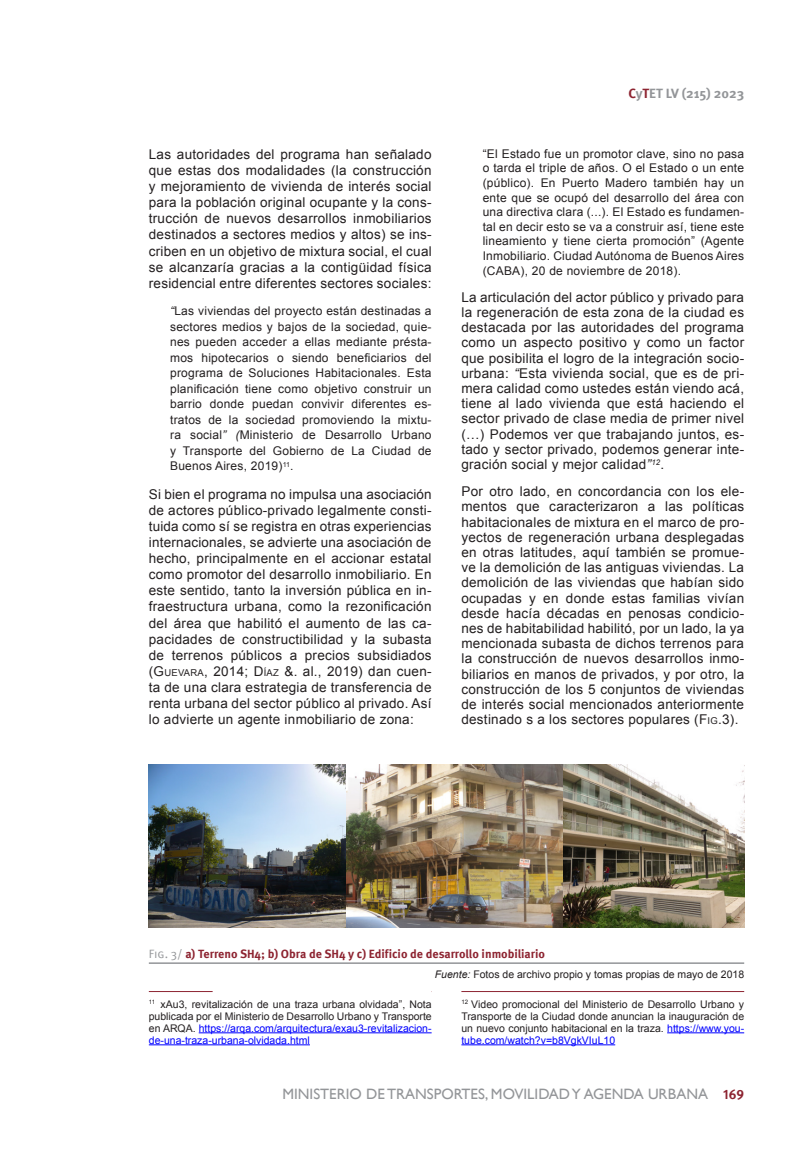
<style>
.page{position:relative;width:808px;height:1149px;background:#fff}
.page>*{position:absolute;margin:0;border:0;box-sizing:border-box;transform-origin:0 0}
.t1{font:15px "Gill Sans";color:#939598}
.parrafo{font:13.5px/15.1px "Arial";letter-spacing:.02em;color:#231f20;text-align:justify}
.t2{font:700 13.5px "Meta Pro";color:#939598}
.Cita{font:12px/15.5px "Arial";letter-spacing:.02em;color:#231f20;text-align:justify}
.piefiguracontenido{font:700 12px "Meta Pro";color:#8d2431}
.nota{font:10.5px/12px "Arial";color:#231f20;text-align:justify}
.nota_derecha{font:10.5px/12px "Arial";color:#231f20;text-align:justify}
.Fuente{font:10.5px "Arial";color:#231f20}
.s1{font-style:italic}
.s2{font-style:inherit}
.s3{font-size:9.45px}
.s4{color:#8d2431}
.s5{font-weight:400;color:#939598}
.s6{color:#00f}
.s7{font-family:"Meta Pro";font-weight:700;font-size:13.5px;color:#8d2431}
</style>
<div class="page">
<hr style="left:149px;top:990px;width:283px;height:1px;background:#8d2431">
<div style="left:213px;top:988px;width:219px;height:5px;background:#fff"></div>
<hr style="left:199px;top:1032px;width:233px;height:1px;background:#00f">
<hr style="left:149px;top:1044px;width:161px;height:1px;background:#00f">
<hr style="left:461px;top:990px;width:283px;height:1px;background:#8d2431">
<hr style="left:667px;top:1032px;width:77px;height:1px;background:#00f">
<hr style="left:461px;top:1044px;width:154px;height:1px;background:#00f">
<hr style="left:149px;top:962px;width:595px;height:1px;background:#939598">
<img style="left:149px;top:764px;width:414px;height:163px">
<img style="left:563px;top:764px;width:181px;height:163px">
<p class="parrafo" style="left:149px;top:146px;width:284px;line-height:16px">Las autoridades del programa han señalado que estas dos modalidades (la construcción y mejoramiento de vivienda de interés social para la población original ocupante y la cons&shy;trucción de nuevos desarrollos inmobiliarios destinados a sectores medios y altos) se ins&shy;criben en un objetivo de mixtura social, el cual se alcanzaría gracias a la contigüidad física residencial entre diferentes sectores sociales:</p>
<p class="Cita" style="left:170px;top:303px;width:263px"><span class="s1">“</span>Las viviendas del proyecto están destinadas a sectores medios y bajos de la sociedad, quie&shy;nes pueden acceder a ellas mediante présta&shy;mos hipotecarios o siendo beneficiarios del programa de Soluciones Habitacionales. Esta planificación tiene como objetivo construir un barrio donde puedan convivir diferentes es&shy;tratos de la sociedad promoviendo la mixtu&shy;ra social<span class="s1">” (</span>Ministerio de Desarrollo Urbano y Transporte del Gobierno de La Ciudad de Buenos Aires, 2019)<sup>11</sup>.</p>
<p class="parrafo" style="left:149px;top:486px;width:284px;line-height:16px">Si bien el programa no impulsa una asociación de actores público-privado legalmente consti&shy;tuida como sí se registra en otras experiencias internacionales, se advierte una asociación de hecho, principalmente en el accionar estatal como promotor del desarrollo inmobiliario. En este sentido, tanto la inversión pública en in&shy;fraestructura urbana, como la rezonificación del área que habilitó el aumento de las ca&shy;pacidades de constructibilidad y la subasta de terrenos públicos a precios subsidiados (<span class="s2">G</span> <span class="s3">UEVARA</span><span class="s2">, 2014; D</span><span class="s3">ÍAZ</span> <span class="s2">&amp;.</span> al<span class="s2">., 2019</span>) dan cuen&shy;ta de una clara estrategia de transferencia de renta urbana del sector público al privado. Así lo advierte un agente inmobiliario de zona:</p>
<p class="t2" style="left:628px;top:83px;width:117px"><span class="s4">C</span>y<span class="s4">T</span>ET LV (215) 2023</p>
<p class="Cita" style="left:483px;top:146px;width:263px;line-height:14.5px">“El Estado fue un promotor clave, sino no pasa o tarda el triple de años. O el Estado o un ente (público). En Puerto Madero también hay un ente que se ocupó del desarrollo del área con una directiva clara (...). El Estado es fundamen&shy;tal en decir esto se va a construir así, tiene este lineamiento y tiene cierta promoción” (Agente Inmobiliario<span class="s2">.</span> Ciudad Autónoma de Buenos Aires (CABA), 20 de noviembre de 2018).</p>
<p class="parrafo" style="left:461px;top:289px;width:284px">La articulación del actor público y privado para la regeneración de esta zona de la ciudad es destacada por las autoridades del programa como un aspecto positivo y como un factor que posibilita el logro de la integración socio&shy;urbana: <span class="s1">“</span>Esta vivienda social, que es de pri&shy;mera calidad como ustedes están viendo acá, tiene al lado vivienda que está haciendo el sector privado de clase media de primer nivel (…) Podemos ver que trabajando juntos, es&shy;tado y sector privado, podemos generar inte&shy;gración social y mejor calidad<span class="s1">”</span><sup>12</sup>.</p>
<p class="parrafo" style="left:461px;top:484px;width:284px">Por otro lado, en concordancia con los ele&shy;mentos que caracterizaron a las políticas habitacionales de mixtura en el marco de pro&shy;yectos de regeneración urbana desplegadas en otras latitudes, aquí también se promue&shy;ve la demolición de las antiguas viviendas. La demolición de las viviendas que habían sido ocupadas y en donde estas familias vivían desde hacía décadas en penosas condicio&shy;nes de habitabilidad habilitó, por un lado, la ya mencionada subasta de dichos terrenos para la construcción de nuevos desarrollos inmo&shy;biliarios en manos de privados, y por otro, la construcción de los 5 conjuntos de viviendas de interés social mencionados anteriormente destinado s a los sectores populares (<span class="s2">F</span><span class="s3">IG</span><span class="s2">.3).</span></p>
<p class="piefiguracontenido" style="left:149px;top:944px;width:398px"><span class="s5">Fig. 3/</span> a) Terreno SH4; b) Obra de SH4 y c) Edificio de desarrollo inmobiliario</p>
<p class="Fuente" style="left:435px;top:967px;width:311px"><span class="s1">Fuente:</span> Fotos de archivo propio y tomas propias de mayo de 2018</p>
<p class="nota" style="left:149px;top:997px;width:284px"><sup>11</sup> xAu3, revitalización de una traza urbana olvidada”, Nota publicada por el Ministerio de Desarrollo Urbano y Transporte en ARQA. <span class="s6">https://arqa.com/arquitectura/exau3-revitalizacion&shy;de-una-traza-urbana-olvidada.html</span></p>
<p class="nota_derecha" style="left:461px;top:997px;width:284px"><sup>12</sup> Video promocional del Ministerio de Desarrollo Urbano y Transporte de la Ciudad donde anuncian la inauguración de un nuevo conjunto habitacional en la traza. <span class="s6">https://www.you&shy;tube.com/watch?v=b8VgkVIuL10</span></p>
<p class="t1" style="left:282px;top:1084px;width:463px">MINISTERIO DE TRANSPORTES, MOVILIDAD Y AGENDA URBANA <span class="s7">169</span></p>
</div>
